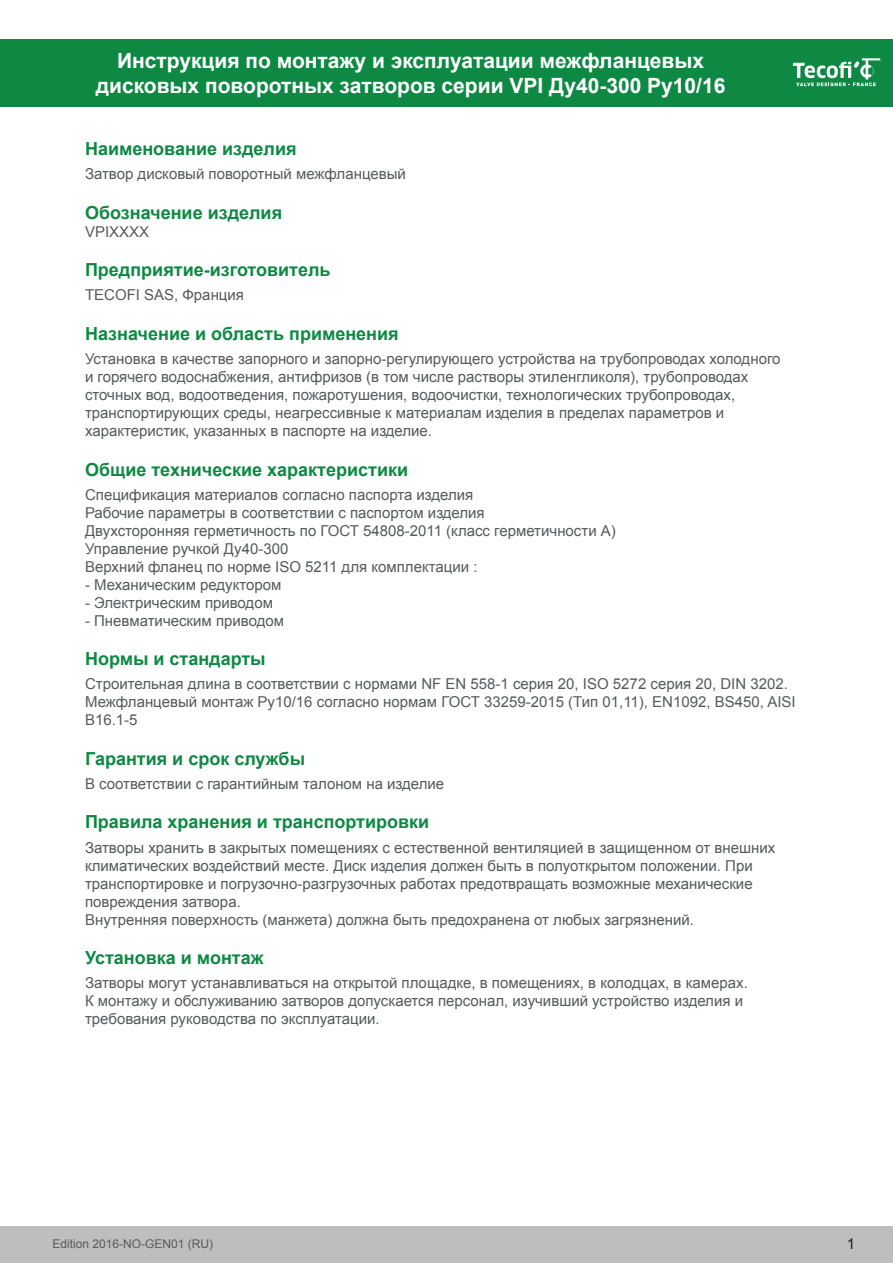
<style>
.page{position:relative;width:893px;height:1263px;background:#fff}
.page>*{position:absolute;margin:0;border:0;box-sizing:border-box;transform-origin:0 0}
.t1{font:700 21px/25.2px "Arial";color:#fff;text-align:center}
.t2{font:700 18px "Arial";color:#0e8943}
.t3{font:15px/18px "Arial";color:#58595b}
.t4{font:15px "Arial";color:#231f20}
.t5{font:12px "Arial";color:#58595b}
</style>
<div class="page">
<div style="left:0;top:1226px;width:893px;height:37px;background:#bcbec0"></div>
<div style="left:0;top:39px;width:893px;height:67px;background:#0e8943"></div>
<svg style="left:792px;top:58px;width:89px;height:29px"></svg>
<h1 class="t1" style="left:96px;top:49px;width:631px">Инструкция по монтажу и эксплуатации межфланцевых дисковых поворотных затворов серии VPI Ду40-300 Ру10/16</h1>
<p class="t2" style="left:85px;top:137px;width:213px">Наименование изделия</p>
<p class="t3" style="left:85px;top:165px;width:322px">Затвор дисковый поворотный межфланцевый</p>
<p class="t2" style="left:85px;top:200px;width:199px">Обозначение изделия</p>
<p class="t3" style="left:85px;top:224px;width:66px">VPIXXXX</p>
<p class="t2" style="left:85px;top:258px;width:247px">Предприятие-изготовитель</p>
<p class="t3" style="left:85px;top:286px;width:160px">TECOFI SAS, Франция</p>
<p class="t2" style="left:85px;top:322px;width:315px">Назначение и область применения</p>
<p class="t3" style="left:85px;top:350px;width:697px">Установка в качестве запорного и запорно-регулирующего устройства на трубопроводах холодного и горячего водоснабжения, антифризов (в том числе растворы этиленгликоля), трубопроводах сточных вод, водоотведения, пожаротушения, водоочистки, технологических трубопроводах, транспортирующих среды, неагрессивные к материалам изделия в пределах параметров и характеристик, указанных в паспорте на изделие.</p>
<p class="t2" style="left:85px;top:457px;width:325px">Общие технические характеристики</p>
<p class="t3" style="left:85px;top:485px;width:532px">Спецификация материалов согласно паспорта изделия<br>Рабочие параметры в соответствии с паспортом изделия<br>Двухсторонняя герметичность по ГОСТ 54808-2011 (класс герметичности А)<br>Управление ручкой Ду40-300<br>Верхний фланец по норме ISO 5211 для комплектации :</p>
<p class="t3" style="left:85px;top:575px;width:198px">- Mеханическим редуктором</p>
<p class="t3" style="left:85px;top:593px;width:190px">- Электрическим приводом</p>
<p class="t3" style="left:85px;top:611px;width:201px">- Пневматическим приводом</p>
<p class="t2" style="left:85px;top:647px;width:182px">Нормы и стандарты</p>
<p class="t3" style="left:85px;top:675px;width:712px">Строительная длина в соответствии с нормами NF EN 558-1 серия 20, ISO 5272 серия 20, DIN 3202.<br>Межфланцевый монтаж Ру10/16 согласно нормам ГОСТ 33259-2015 (Тип 01,11), EN1092, BS450, AISI<br>B16.1-5</p>
<p class="t2" style="left:85px;top:746px;width:222px">Гарантия и срок службы</p>
<p class="t3" style="left:85px;top:775px;width:361px">В соответствии с гарантийным талоном на изделие</p>
<p class="t2" style="left:85px;top:810px;width:346px">Правила хранения и транспортировки</p>
<p class="t3" style="left:85px;top:838px;width:692px">Затворы хранить в закрытых помещениях с естественной вентиляцией в защищенном от внешних климатических воздействий месте. Диск изделия должен быть в полуоткрытом положении. При транспортировке и погрузочно-разгрузочных работах предотвращать возможные механические повреждения затвора.<br>Внутренняя поверхность (манжета) должна быть предохранена от любых загрязнений.</p>
<p class="t2" style="left:85px;top:946px;width:180px">Установка и монтаж</p>
<p class="t3" style="left:85px;top:974px;width:664px">Затворы могут устанавливаться на открытой площадке, в помещениях, в колодцах, в камерах.<br>К монтажу и обслуживанию затворов допускается персонал, изучивший устройство изделия и требования руководства по эксплуатации.</p>
<p class="t5" style="left:52px;top:1240px;width:162px">Edition 2016-NO-GEN01 (RU)</p>
<p class="t4" style="left:847px;top:1238px;width:10px">1</p>
</div>
